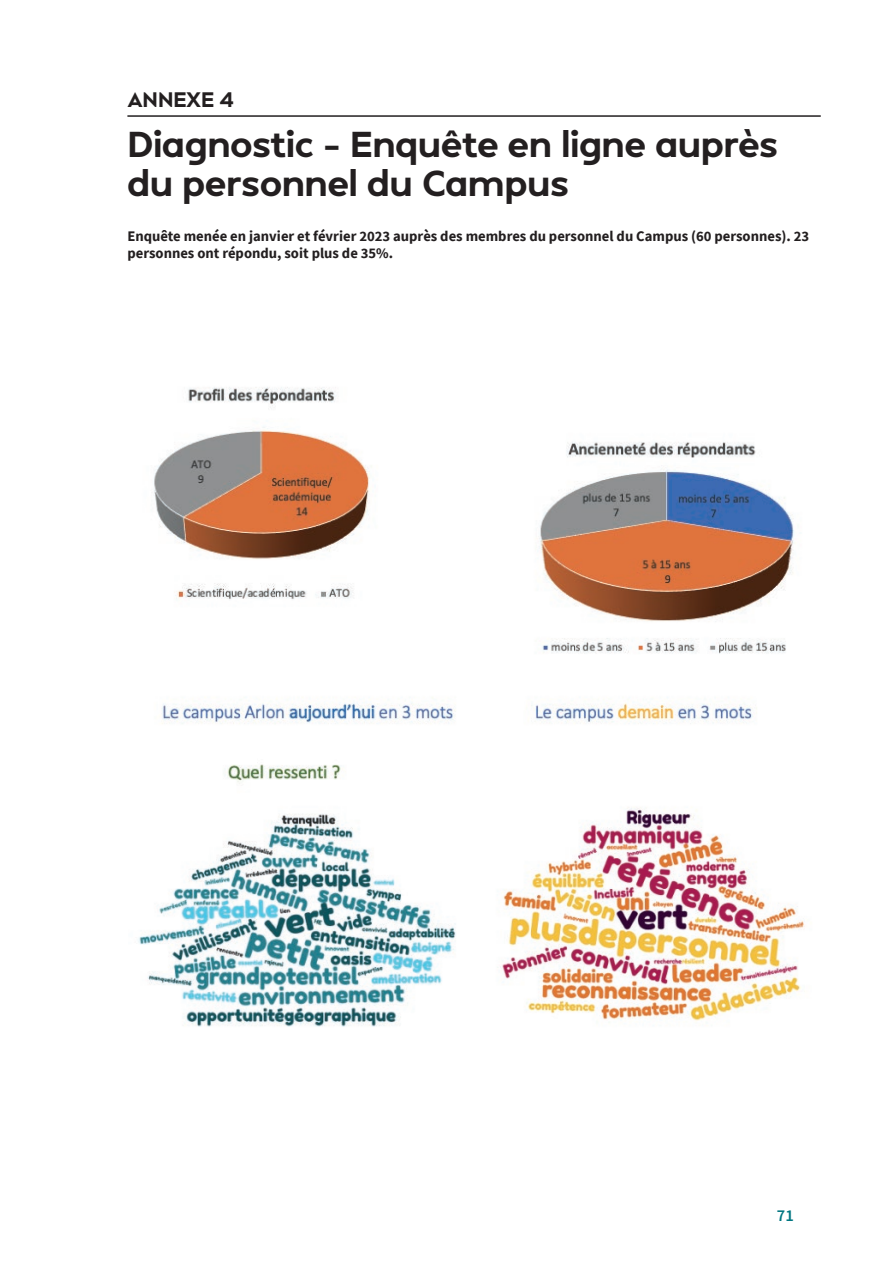
<style>
.page{position:relative;width:893px;height:1263px;background:#fff}
.page>*{position:absolute;margin:0;border:0;box-sizing:border-box;transform-origin:0 0}
.t1{font:800 36px/39px "Mansfield";color:#231f20}
.t2{font:800 21px "Mansfield";color:#231f20}
.t3{font:600 16.5px "Source Sans Pro";color:#007681}
.t4{font:700 14.7px/17.5px "Source Sans Pro";color:#231f20}
</style>
<div class="page">
<hr style="left:127px;top:115px;width:694px;height:2px;background:#231f20">
<img style="left:138px;top:387px;width:667px;height:640px">
<h2 class="t2" style="left:127px;top:85px;width:108px">ANNEXE 4</h2>
<h1 class="t1" style="left:128px;top:123px;width:652px">Diagnostic – Enquête en ligne auprès du personnel du Campus</h1>
<p class="t4" style="left:127px;top:227px;width:683px">Enquête menée en janvier et février 2023 auprès des membres du personnel du Campus (60 personnes). 23 personnes ont répondu, soit plus de 35%.</p>
<p class="t3" style="left:777px;top:1205px;width:18px">71</p>
</div>
